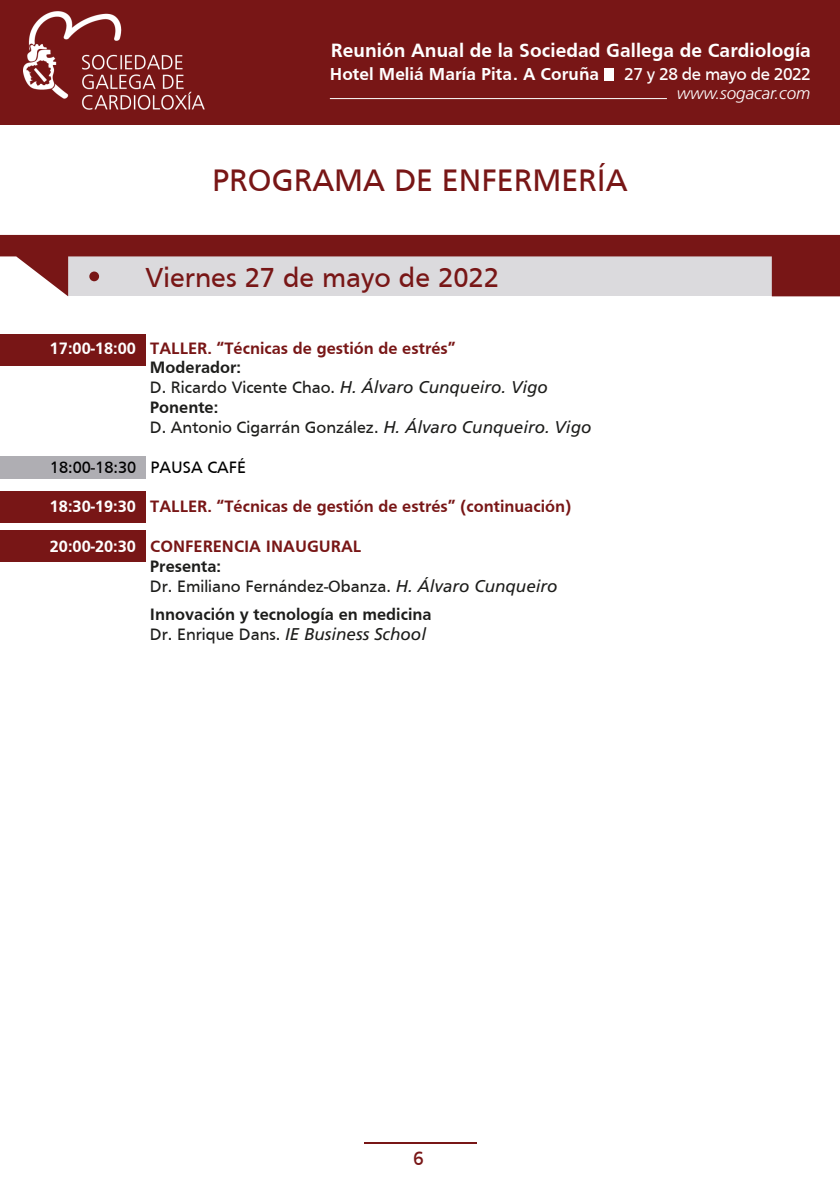
<style>
.page{position:relative;width:840px;height:1191px;background:#fff}
.page>*{position:absolute;margin:0;border:0;box-sizing:border-box;transform-origin:0 0}
.t1{font:32px "Frutiger";color:#781616}
.t2{font:28.4px "Frutiger";color:#781616}
.t3{font:20px "Frutiger";color:#781616}
.t4{font:700 19.8px "Frutiger";color:#fff}
.t5{font:700 17.8px "Frutiger";color:#fff}
.t6{font:17.8px "Frutiger";letter-spacing:-.03em;color:#fff}
.t7{font:17px/19.8px "Frutiger";color:#1d1d1b}
.t8{font:700 17px/19.8px "Frutiger";color:#1d1d1b}
.t9{font:700 17px "Frutiger";color:#781616}
.t10{font:17px "Frutiger";color:#000}
.t11{font:italic 300 17px "Frutiger LT Std";color:#fff}
.s1{font-weight:700;color:#fff}
.s2{font-weight:700;color:#781616}
.s3{font-weight:700}
.s4{font-style:italic}
.s5{color:#fff}
.s6{font-weight:400}
.s7{font-weight:400;font-style:italic}
</style>
<div class="page">
<div style="left:0;top:491px;width:145px;height:31px;background:#781616"></div>
<div style="left:0;top:530px;width:145px;height:32px;background:#781616"></div>
<div style="left:0;top:334px;width:145px;height:31px;background:#781616"></div>
<div style="left:0;top:456px;width:145px;height:23px;background:#afaeb3"></div>
<svg style="left:0;top:235px;width:839px;height:61px;background:#b18789"></svg>
<div style="left:89px;top:271px;width:10px;height:10px;background:#781616;border-radius:50%"></div>
<hr style="left:364px;top:1142px;width:112px;height:2px;background:#781616">
<div style="left:0;top:0;width:839px;height:125px;background:#781616"></div>
<div style="left:604px;top:68px;width:9px;height:13px;background:#fff"></div>
<hr style="left:330px;top:98px;width:336px;height:1px;background:#fff">
<img style="left:23px;top:11px;width:182px;height:98px">
<p class="t4" style="left:331px;top:43px;width:481px">Reunión Anual de la Sociedad Gallega de Cardiología</p>
<p class="t5" style="left:330px;top:67px;width:270px">Hotel Meliá María Pita . A Coruña</p>
<p class="t6" style="left:624px;top:67px;width:188px">27 y 28 de mayo de 2022</p>
<p class="t11" style="left:676px;top:84px;width:135px">www.sogacar.com</p>
<h1 class="t1" style="left:212px;top:167px;width:417px">PROGRAMA DE ENFERMERÍA</h1>
<h2 class="t2" style="left:145px;top:266px;width:355px">Viernes 27 de mayo de 2022</h2>
<p class="t7" style="left:150px;top:339px;width:443px;text-indent:-100px"><span class="s1">17:00-18:00</span> <span class="s2">TALLER. “Técnicas de gestión de estrés”<br></span><span class="s3">Moderador:<br></span>D. Ricardo Vicente Chao. <span class="s4">H. Álvaro Cunqueiro. Vigo </span><span class="s3">Ponente:<br></span>D. Antonio Cigarrán González. <span class="s4">H. Álvaro Cunqueiro. Vigo</span></p>
<p class="t10" style="left:50px;top:460px;width:198px">18:00-18:30 PAUSA CAFÉ</p>
<p class="t9" style="left:50px;top:500px;width:522px"><span class="s5">18:30-19:30</span> TALLER. “Técnicas de gestión de estrés” (continuación)</p>
<p class="t7" style="left:150px;top:538px;width:409px;text-indent:-100px"><span class="s1">20:00-20:30</span> <span class="s2">CONFERENCIA INAUGURAL<br></span><span class="s3">Presenta:<br></span>Dr. Emiliano Fernández-Obanza. <span class="s4">H. Álvaro Cunqueiro</span></p>
<p class="t8" style="left:150px;top:606px;width:283px">Innovación y tecnología en medicina<br><span class="s6">Dr. Enrique Dans.</span> <span class="s7">IE Business School</span></p>
<p class="t3" style="left:413px;top:1150px;width:12px">6</p>
</div>
